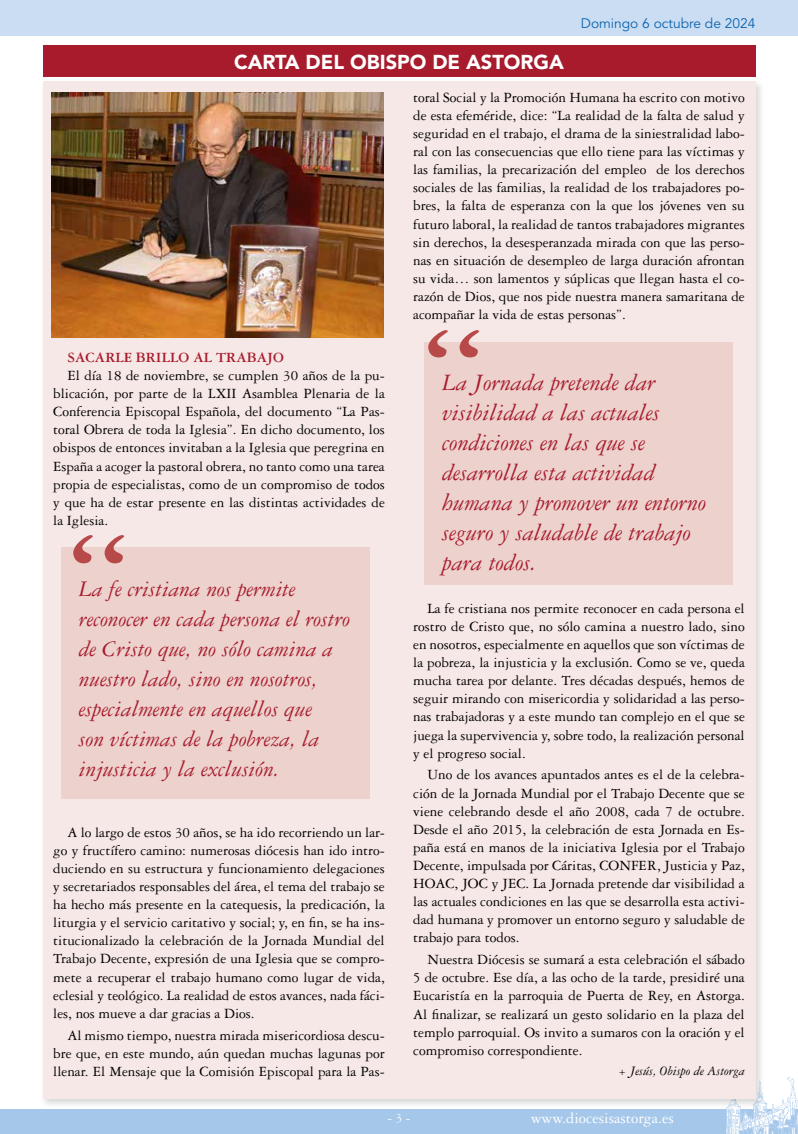
<style>
.page{position:relative;width:798px;height:1134px;background:#fff}
.page>*{position:absolute;margin:0;border:0;box-sizing:border-box;transform-origin:0 0}
.t1{font:italic 25px/30px "Garamond 3 LT Std";color:#a71b2d}
.t2{font:italic 23.75px/30px "Garamond 3 LT Std";color:#a71b2d}
.t3{font:900 20px "Avenir LT Std";color:#fff}
.t4{font:16.25px "Garamond 3 LT Std";color:#fff}
.t5{font:15px/18.1px "Garamond 3 LT Std";color:#000;text-align:justify}
.t6{font:700 15px "Garamond 3 LT Std";color:#a71b2d}
.t7{font:italic 13.75px "Garamond 3 LT Std";color:#000}
.t8{font:13.75px "Avenir LT Std";color:#0c64af}
.t9{font:13.75px "Garamond 3 LT Std";color:#fff}
</style>
<div class="page">
<div style="left:0;top:1109px;width:797px;height:25px;background:#a5c7ea"></div>
<div style="left:0;top:0;width:797px;height:35px;background:#cbddf3"></div>
<svg style="left:726px;top:1077px;width:72px;height:57px"></svg>
<div style="left:40px;top:79px;width:725px;height:1029px;background:#000;opacity:.15"></div>
<div style="left:43px;top:81px;width:712px;height:1017px;background:#f6e8e6"></div>
<div style="left:43px;top:46px;width:712px;height:31px;background:#a71b2d"></div>
<img style="left:51px;top:93px;width:332px;height:244px">
<div style="left:424px;top:342px;width:308px;height:243px;background:#ecd1cc"></div>
<div style="left:61px;top:547px;width:308px;height:251px;background:#ecd1cc"></div>
<svg style="left:73px;top:535px;width:51px;height:28px"></svg>
<svg style="left:428px;top:330px;width:51px;height:27px"></svg>
<h3 class="t3" style="left:234px;top:50px;width:331px">CARTA DEL OBISPO DE ASTORGA</h3>
<p class="t8" style="left:580px;top:16px;width:176px">Domingo 6 octubre de 2024</p>
<p class="t6" style="left:67px;top:349px;width:218px">SACARLE BRILLO AL TRABAJO</p>
<p class="t5" style="left:53px;top:366px;width:333px;text-indent:14px">El día 18 de noviembre, se cumplen 30 años de la pu&shy;blicación, por parte de la LXII Asamblea Plenaria de la Conferencia Episcopal Española, del documento “La Pas&shy;toral Obrera de toda la Iglesia”. En dicho documento, los obispos de entonces invitaban a la Iglesia que peregrina en España a acoger la pastoral obrera, no tanto como una tarea propia de especialistas, como de un compromiso de todos y que ha de estar presente en las distintas actividades de la Iglesia.</p>
<h2 class="t2" style="left:79px;top:574px;width:273px">La fe cristiana nos permite reconocer en cada persona el rostro de Cristo que, no sólo camina a nuestro lado, sino en nosotros, especialmente en aquellos que<br>son víctimas de la pobreza, la injusticia y la exclusión.</h2>
<p class="t5" style="left:53px;top:823px;width:333px;text-indent:14px">A lo largo de estos 30 años, se ha ido recorriendo un lar&shy;go y fructífero camino: numerosas diócesis han ido intro&shy;duciendo en su estructura y funcionamiento delegaciones y secretariados responsables del área, el tema del trabajo se ha hecho más presente en la catequesis, la predicación, la liturgia y el servicio caritativo y social; y, en fin, se ha ins&shy;titucionalizado la celebración de la Jornada Mundial del Trabajo Decente, expresión de una Iglesia que se compro&shy;mete a recuperar el trabajo humano como lugar de vida, eclesial y teológico. La realidad de estos avances, nada fáci&shy;les, nos mueve a dar gracias a Dios.</p>
<p class="t5" style="left:53px;top:1026px;width:333px;text-indent:14px">Al mismo tiempo, nuestra mirada misericordiosa descu&shy;bre que, en este mundo, aún quedan muchas lagunas por llenar. El Mensaje que la Comisión Episcopal para la Pas-</p>
<p class="t5" style="left:413px;top:88px;width:333px">toral Social y la Promoción Humana ha escrito con motivo de esta efeméride, dice: “La realidad de la falta de salud y seguridad en el trabajo, el drama de la siniestralidad labo&shy;ral con las consecuencias que ello tiene para las víctimas y las familias, la precarización del empleo de los derechos sociales de las familias, la realidad de los trabajadores po&shy;bres, la falta de esperanza con la que los jóvenes ven su futuro laboral, la realidad de tantos trabajadores migrantes sin derechos, la desesperanzada mirada con que las perso&shy;nas en situación de desempleo de larga duración afrontan su vida… son lamentos y súplicas que llegan hasta el co&shy;razón de Dios, que nos pide nuestra manera samaritana de acompañar la vida de estas personas”.</p>
<h1 class="t1" style="left:442px;top:368px;width:265px">La Jornada pretende dar visibilidad a las actuales condiciones en las que se desarrolla esta actividad humana y promover un entorno seguro y saludable de trabajo para todos.</h1>
<p class="t5" style="left:413px;top:599px;width:333px;text-indent:14px">La fe cristiana nos permite reconocer en cada persona el rostro de Cristo que, no sólo camina a nuestro lado, sino en nosotros, especialmente en aquellos que son víctimas de la pobreza, la injusticia y la exclusión. Como se ve, queda mucha tarea por delante. Tres décadas después, hemos de seguir mirando con misericordia y solidaridad a las perso&shy;nas trabajadoras y a este mundo tan complejo en el que se juega la supervivencia y, sobre todo, la realización personal y el progreso social.</p>
<p class="t5" style="left:413px;top:766px;width:333px;text-indent:14px">Uno de los avances apuntados antes es el de la celebra&shy;ción de la Jornada Mundial por el Trabajo Decente que se viene celebrando desde el año 2008, cada 7 de octubre.<br>Desde el año 2015, la celebración de esta Jornada en Es&shy;paña está en manos de la iniciativa Iglesia por el Trabajo Decente, impulsada por Cáritas, CONFER, Justicia y Paz, HOAC, JOC y JEC. La Jornada pretende dar visibilidad a las actuales condiciones en las que se desarrolla esta activi&shy;dad humana y promover un entorno seguro y saludable de trabajo para todos.</p>
<p class="t5" style="left:413px;top:951px;width:333px;text-indent:14px">Nuestra Diócesis se sumará a esta celebración el sábado 5 de octubre. Ese día, a las ocho de la tarde, presidiré una Eucaristía en la parroquia de Puerta de Rey, en Astorga.<br>Al finalizar, se realizará un gesto solidario en la plaza del templo parroquial. Os invito a sumaros con la oración y el compromiso correspondiente.</p>
<p class="t7" style="left:618px;top:1063px;width:128px">+ Jesús, Obispo de Astorga</p>
<p class="t9" style="left:387px;top:1110px;width:24px">- 3 -</p>
<p class="t4" style="left:530px;top:1109px;width:144px">www.diocesisastorga.es</p>
</div>
